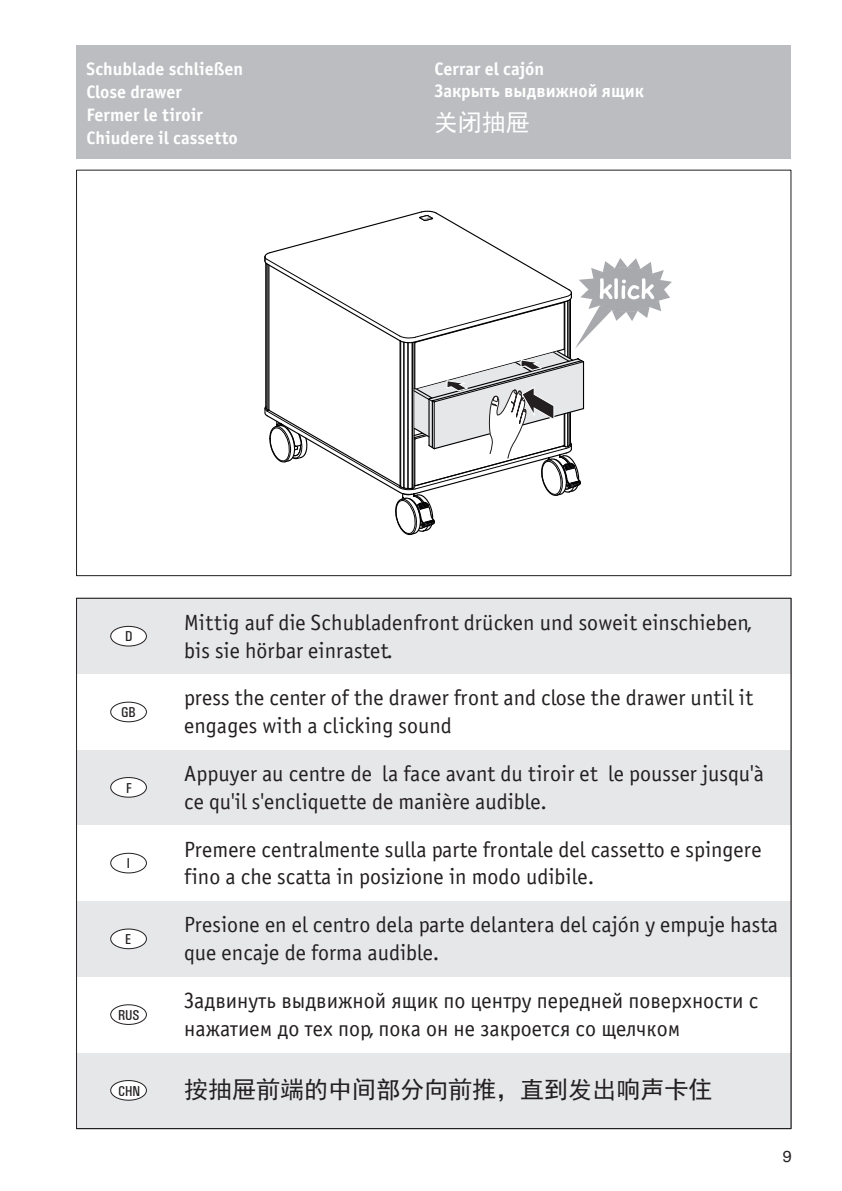
<style>
.page{position:relative;width:842px;height:1191px;background:#fff}
.page>*{position:absolute;margin:0;border:0;box-sizing:border-box;transform-origin:0 0}
.t1{font:24px "Sim Hei";color:#231f20}
.t2{font:24px "Sim Hei";color:#fff}
.t3{font:22px/27.8px "Officina Sans Book TT";color:#231f20}
.t4{font:18px/22.8px "Officina Sans Bold TT";color:#fff}
.t5{font:500 16px "Univers";color:#231f20}
.t6{font:500 condensed 14.4px "Univers";color:#231f20}
</style>
<div class="page">
<div style="left:77px;top:45px;width:714px;height:114px;background:#bcbdc0"></div>
<div style="left:77px;top:1052px;width:714px;height:76px;background:#e6e7e9"></div>
<div style="left:110px;top:1080px;width:37px;height:20px;background:#fff;border:1px solid #231f20;border-radius:50%"></div>
<div style="left:110px;top:1004px;width:37px;height:21px;background:#fff;border:1px solid #231f20;border-radius:50%"></div>
<div style="left:77px;top:901px;width:714px;height:75px;background:#e6e7e9"></div>
<div style="left:110px;top:928px;width:37px;height:21px;background:#fff;border:1px solid #231f20;border-radius:50%"></div>
<div style="left:110px;top:852px;width:37px;height:21px;background:#fff;border:1px solid #231f20;border-radius:50%"></div>
<div style="left:77px;top:749px;width:714px;height:76px;background:#e6e7e9"></div>
<div style="left:110px;top:777px;width:37px;height:20px;background:#fff;border:1px solid #231f20;border-radius:50%"></div>
<div style="left:77px;top:674px;width:714px;height:76px;background:#fff"></div>
<div style="left:110px;top:701px;width:37px;height:21px;background:#fff;border:1px solid #231f20;border-radius:50%"></div>
<div style="left:77px;top:598px;width:714px;height:76px;background:#e6e7e9"></div>
<div style="left:110px;top:626px;width:37px;height:20px;background:#fff;border:1px solid #231f20;border-radius:50%"></div>
<svg style="left:264px;top:210px;width:408px;height:326px"></svg>
<p class="t4" style="left:86px;top:57px;width:158px">Schublade schließen<br>Close drawer<br>Fermer le tiroir<br>Chiudere il cassetto</p>
<p class="t4" style="left:434px;top:57px;width:211px">Cerrar el cajón<br>Закрыть выдвижной ящик</p>
<p class="t2" style="left:434px;top:111px;width:98px">关闭抽屉</p>
<p class="t6" style="left:125px;top:628px;width:9px">D</p>
<p class="t6" style="left:121px;top:703px;width:16px">GB</p>
<p class="t6" style="left:126px;top:779px;width:7px">F</p>
<p class="t6" style="left:127px;top:855px;width:5px">I</p>
<p class="t6" style="left:125px;top:931px;width:8px">E</p>
<p class="t6" style="left:118px;top:1006px;width:23px">RUS</p>
<p class="t3" style="left:184px;top:608px;width:569px">Mittig auf die Schubladenfront drücken und soweit einschieben, bis sie hörbar einrastet.</p>
<p class="t3" style="left:184px;top:684px;width:570px">press the center of the drawer front and close the drawer until it engages with a clicking sound</p>
<p class="t3" style="left:184px;top:759px;width:581px">Appuyer au centre de la face avant du tiroir et le pousser jusqu'à ce qu'il s'encliquette de manière audible.</p>
<p class="t3" style="left:184px;top:835px;width:579px">Premere centralmente sulla parte frontale del cassetto e spingere fino a che scatta in posizione in modo udibile.</p>
<p class="t3" style="left:184px;top:911px;width:595px">Presione en el centro de la parte delantera del cajón y empuje hasta que encaje de forma audible.</p>
<p class="t3" style="left:184px;top:986px;width:576px">Задвинуть выдвижной ящик по центру передней поверхности с нажатием до тех пор, пока он не закроется со щелчком</p>
<p class="t6" style="left:118px;top:1082px;width:24px">CHN</p>
<p class="t1" style="left:184px;top:1077px;width:529px">按抽屉前端的中间部分向前推，直到发出响声卡住</p>
<p class="t5" style="left:782px;top:1146px;width:12px">9</p>
</div>
